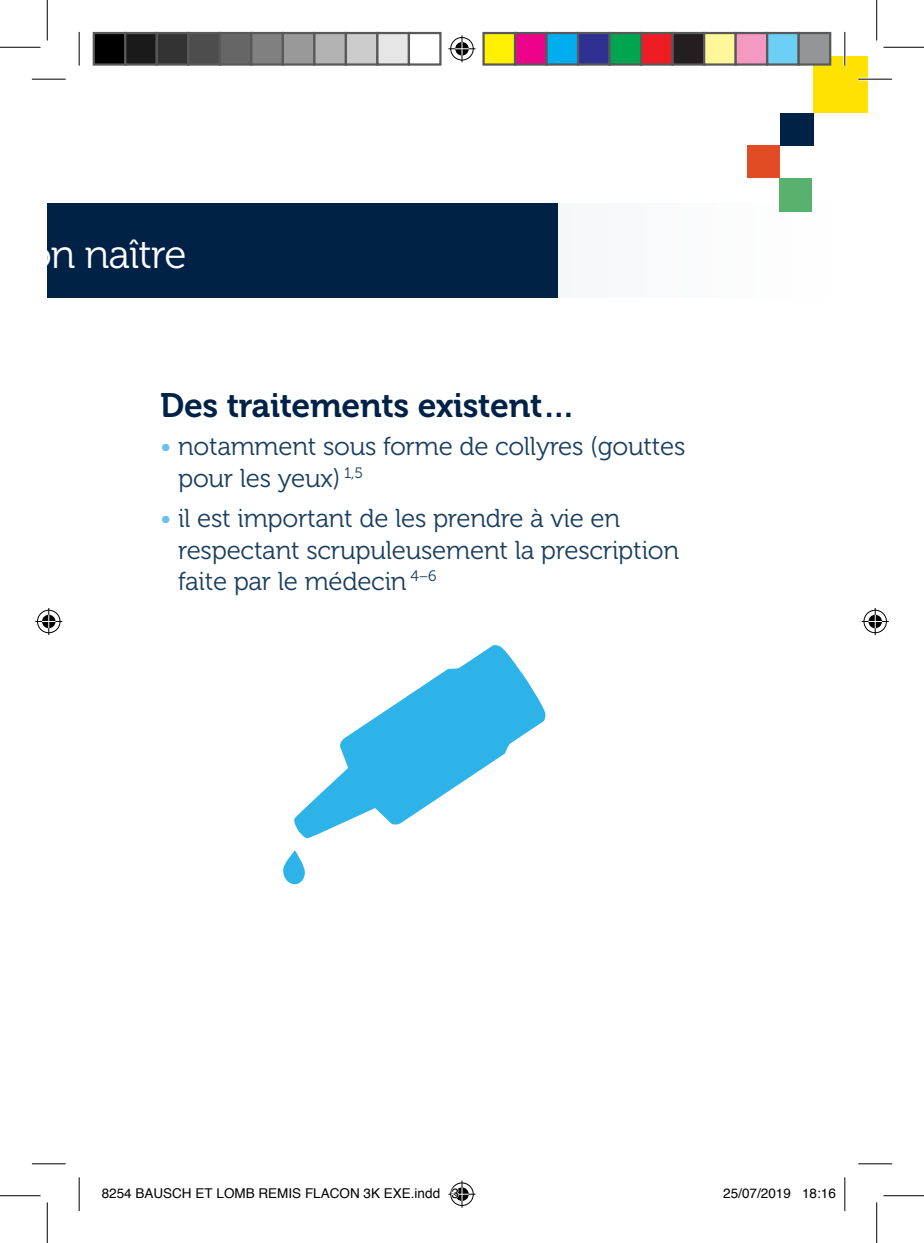
<style>
.page{position:relative;width:924px;height:1243px;background:#fff}
.page>*{position:absolute;margin:0;border:0;box-sizing:border-box;transform-origin:0 0}
.t1{font:40.5px "Museo 300";letter-spacing:-.02em;color:#fff}
.t2{font:33.75px "Museo 700";letter-spacing:-.01em;color:#002246}
.t3{font:25.88px/31.5px "Museo 300";letter-spacing:-.01em;color:#1a3e5f}
.t4{font:13.5px "Helvetica";color:#000}
.s1{color:#66bfec}
</style>
<div class="page">
<div style="left:47px;top:204px;width:791px;height:94px;background:#fafbfc"></div>
<div style="left:47px;top:204px;width:510px;height:94px;background:#002246"></div>
<div style="left:747px;top:146px;width:33px;height:32px;background:#e14c24"></div>
<div style="left:779px;top:178px;width:32px;height:33px;background:#59b16e"></div>
<div style="left:813px;top:56px;width:55px;height:57px;background:#ffe201"></div>
<div style="left:780px;top:113px;width:33px;height:33px;background:#002246"></div>
<svg style="left:294px;top:645px;width:252px;height:194px"></svg>
<svg style="left:283px;top:850px;width:22px;height:35px"></svg>
<hr style="left:858px;top:78px;width:34px;height:3px;background:#fff">
<hr style="left:843px;top:32px;width:3px;height:34px;background:#fff">
<hr style="left:32px;top:79px;width:34px;height:1px;background:#000">
<hr style="left:858px;top:79px;width:34px;height:1px;background:#000">
<hr style="left:32px;top:1163px;width:34px;height:1px;background:#000">
<hr style="left:858px;top:1163px;width:34px;height:1px;background:#000">
<hr style="left:79px;top:32px;width:1px;height:34px;background:#000">
<hr style="left:79px;top:1177px;width:1px;height:34px;background:#000">
<hr style="left:844px;top:32px;width:1px;height:34px;background:#000">
<hr style="left:844px;top:1177px;width:1px;height:34px;background:#000">
<hr style="left:0;top:47px;width:40px;height:1px;background:#000">
<hr style="left:883px;top:47px;width:41px;height:1px;background:#000">
<hr style="left:0;top:1195px;width:40px;height:1px;background:#000">
<hr style="left:883px;top:1195px;width:41px;height:1px;background:#000">
<hr style="left:47px;top:0;width:1px;height:40px;background:#000">
<hr style="left:47px;top:1202px;width:1px;height:41px;background:#000">
<hr style="left:876px;top:0;width:1px;height:40px;background:#000">
<hr style="left:876px;top:1202px;width:1px;height:41px;background:#000">
<svg style="left:448px;top:35px;width:27px;height:27px"></svg>
<svg style="left:35px;top:608px;width:27px;height:27px"></svg>
<svg style="left:861px;top:608px;width:27px;height:27px"></svg>
<div style="left:94px;top:33px;width:31px;height:32px;background:#000"></div>
<div style="left:93px;top:32px;width:33px;height:34px;border:2px solid #595959"></div>
<div style="left:125px;top:33px;width:32px;height:32px;background:#1a1a1a"></div>
<div style="left:124px;top:32px;width:34px;height:34px;border:2px solid #595959"></div>
<div style="left:157px;top:33px;width:31px;height:32px;background:#333"></div>
<div style="left:156px;top:32px;width:33px;height:34px;border:2px solid #595959"></div>
<div style="left:188px;top:33px;width:32px;height:32px;background:#4d4d4d"></div>
<div style="left:187px;top:32px;width:34px;height:34px;border:2px solid #595959"></div>
<div style="left:220px;top:33px;width:31px;height:32px;background:#666"></div>
<div style="left:219px;top:32px;width:33px;height:34px;border:2px solid #595959"></div>
<div style="left:251px;top:33px;width:32px;height:32px;background:#808080"></div>
<div style="left:250px;top:32px;width:34px;height:34px;border:2px solid #595959"></div>
<div style="left:283px;top:33px;width:31px;height:32px;background:#999"></div>
<div style="left:282px;top:32px;width:33px;height:34px;border:2px solid #595959"></div>
<div style="left:314px;top:33px;width:32px;height:32px;background:#b3b3b3"></div>
<div style="left:313px;top:32px;width:34px;height:34px;border:2px solid #595959"></div>
<div style="left:346px;top:33px;width:31px;height:32px;background:#ccc"></div>
<div style="left:345px;top:32px;width:33px;height:34px;border:2px solid #595959"></div>
<div style="left:377px;top:33px;width:32px;height:32px;background:#e6e6e6"></div>
<div style="left:376px;top:32px;width:34px;height:34px;border:2px solid #595959"></div>
<div style="left:408px;top:32px;width:33px;height:34px;border:2px solid #595959"></div>
<div style="left:483px;top:33px;width:32px;height:32px;background:#fff101"></div>
<div style="left:482px;top:32px;width:34px;height:34px;border:2px solid #595959"></div>
<div style="left:515px;top:33px;width:31px;height:32px;background:#ed028c"></div>
<div style="left:514px;top:32px;width:33px;height:34px;border:2px solid #595959"></div>
<div style="left:546px;top:33px;width:32px;height:32px;background:#00aeef"></div>
<div style="left:545px;top:32px;width:34px;height:34px;border:2px solid #595959"></div>
<div style="left:578px;top:33px;width:31px;height:32px;background:#2e3092"></div>
<div style="left:577px;top:32px;width:33px;height:34px;border:2px solid #595959"></div>
<div style="left:609px;top:33px;width:32px;height:32px;background:#00a54f"></div>
<div style="left:608px;top:32px;width:34px;height:34px;border:2px solid #595959"></div>
<div style="left:641px;top:33px;width:31px;height:32px;background:#ee1d23"></div>
<div style="left:640px;top:32px;width:33px;height:34px;border:2px solid #595959"></div>
<div style="left:672px;top:33px;width:32px;height:32px;background:#231f20"></div>
<div style="left:671px;top:32px;width:34px;height:34px;border:2px solid #595959"></div>
<div style="left:704px;top:33px;width:31px;height:32px;background:#fff79a"></div>
<div style="left:703px;top:32px;width:33px;height:34px;border:2px solid #595959"></div>
<div style="left:735px;top:33px;width:32px;height:32px;background:#f499c2"></div>
<div style="left:734px;top:32px;width:34px;height:34px;border:2px solid #595959"></div>
<div style="left:767px;top:33px;width:31px;height:32px;background:#6bcff6"></div>
<div style="left:766px;top:32px;width:33px;height:34px;border:2px solid #595959"></div>
<div style="left:798px;top:33px;width:32px;height:32px;background:#939598"></div>
<div style="left:797px;top:32px;width:34px;height:34px;border:2px solid #595959"></div>
<svg style="left:448px;top:1180px;width:27px;height:27px"></svg>
<h1 class="t1" style="left:7px;top:232px;width:181px">con naître</h1>
<p class="t2" style="left:160px;top:387px;width:417px">Des traitements existent…</p>
<p class="t3" style="left:178px;top:431px;width:509px;text-indent:-18px"><span class="s1">•</span> notamment sous forme de collyres (gouttes pour les yeux) <sup>1,5</sup></p>
<p class="t3" style="left:178px;top:503px;width:502px;text-indent:-18px"><span class="s1">•</span> il est important de les prendre à vie en respectant scrupuleusement la prescription faite par le médecin <sup>4–6</sup></p>
<p class="t4" style="left:102px;top:1182px;width:359px">8254 BAUSCH ET LOMB REMIS FLACON 3K EXE.indd 3</p>
<p class="t4" style="left:723px;top:1182px;width:114px">25/07/2019 18:16</p>
</div>
